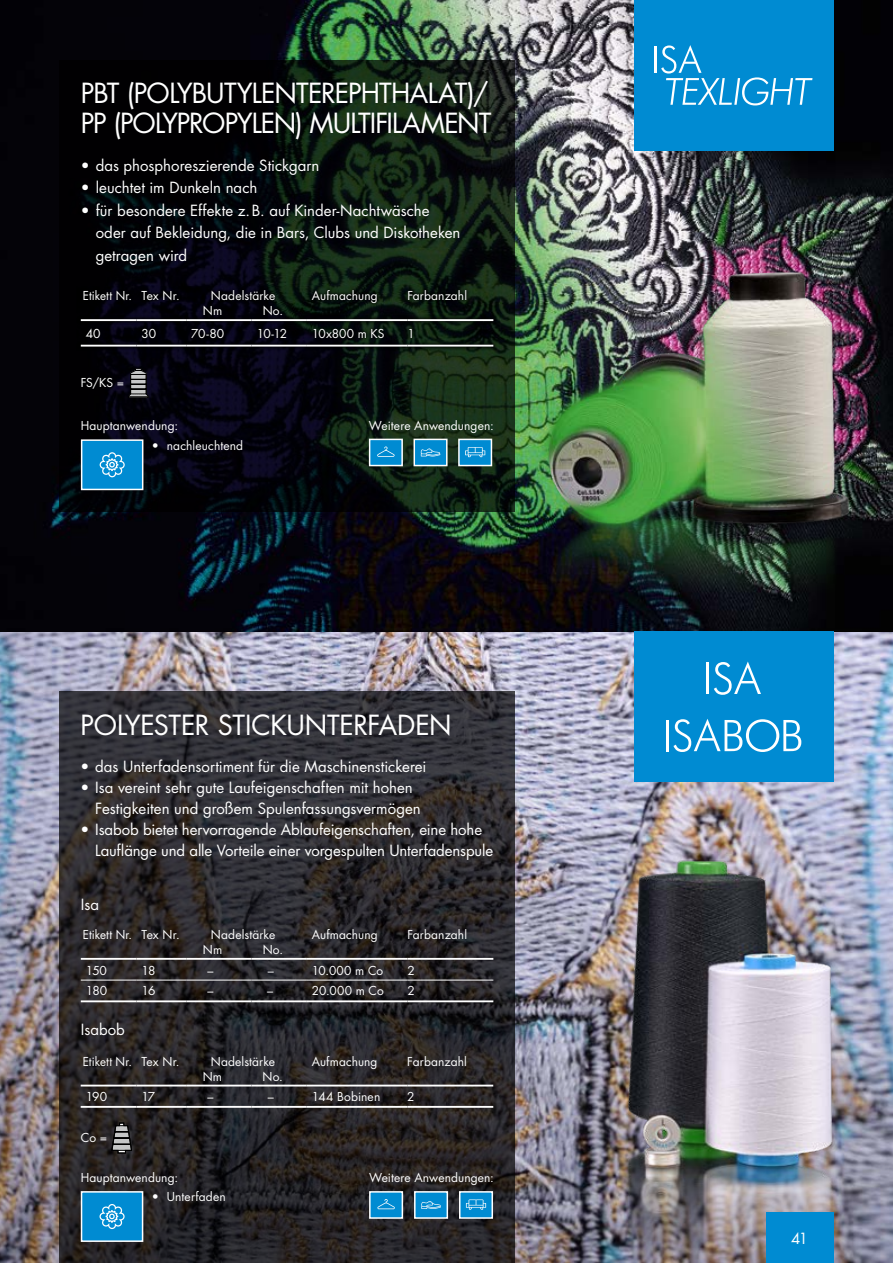
<style>
.page{position:relative;width:893px;height:1263px;background:#fff}
.page>*{position:absolute;margin:0;border:0;box-sizing:border-box;transform-origin:0 0}
.t1{font:27px/30px "Futura Std";letter-spacing:-.03em;color:#fff}
.t2{font:27px "Futura Std";letter-spacing:-.01em;color:#fff}
.t3{font:15px/22.5px "Futura Std";color:#fff}
.t4{font:12px "Futura Std";letter-spacing:.01em;color:#fff}
.t5{font:12px "Futura Std";letter-spacing:.01em;color:#fff;scale:.96 1}
</style>
<div class="page">
<img style="left:0;top:631px;width:893px;height:632px">
<img style="left:0;top:0;width:893px;height:631px">
<div style="left:634px;top:0;width:199px;height:151px;background:#008bd2"></div>
<hr style="left:654px;top:46px;width:3px;height:27px;background:#fff">
<svg style="left:661px;top:45px;width:151px;height:60px"></svg>
<div style="left:634px;top:631px;width:199px;height:151px;background:#008bd2"></div>
<hr style="left:666px;top:720px;width:2px;height:31px;background:#fff">
<svg style="left:673px;top:719px;width:128px;height:33px"></svg>
<svg style="left:60px;top:691px;width:455px;height:572px;background:#2a282b"></svg>
<svg style="left:112px;top:1123px;width:20px;height:30px"></svg>
<div style="left:81px;top:1191px;width:62px;height:51px;background:#008bd2;border:2px solid #fff"></div>
<svg style="left:100px;top:1204px;width:25px;height:25px"></svg>
<svg style="left:60px;top:60px;width:455px;height:451px;background:#090f0e"></svg>
<svg style="left:128px;top:369px;width:20px;height:29px"></svg>
<div style="left:81px;top:439px;width:62px;height:51px;background:#008bd2;border:2px solid #fff"></div>
<svg style="left:100px;top:452px;width:25px;height:25px"></svg>
<div style="left:459px;top:1191px;width:34px;height:28px;background:#008bd2;border:2px solid #fff"></div>
<svg style="left:466px;top:1199px;width:20px;height:10px"></svg>
<div style="left:369px;top:1191px;width:34px;height:28px;background:#008bd2;border:2px solid #fff"></div>
<svg style="left:377px;top:1199px;width:18px;height:10px"></svg>
<div style="left:414px;top:1191px;width:34px;height:28px;background:#008bd2;border:2px solid #fff"></div>
<svg style="left:421px;top:1201px;width:20px;height:8px"></svg>
<div style="left:369px;top:439px;width:34px;height:27px;background:#008bd2;border:2px solid #fff"></div>
<svg style="left:377px;top:446px;width:18px;height:11px"></svg>
<div style="left:458px;top:439px;width:34px;height:27px;background:#008bd2;border:2px solid #fff"></div>
<svg style="left:465px;top:447px;width:20px;height:10px"></svg>
<div style="left:413px;top:439px;width:35px;height:27px;background:#008bd2;border:2px solid #fff"></div>
<svg style="left:421px;top:448px;width:19px;height:8px"></svg>
<img style="left:524px;top:819px;width:369px;height:444px">
<img style="left:501px;top:230px;width:392px;height:467px">
<svg style="left:77px;top:286px;width:420px;height:64px"></svg>
<svg style="left:77px;top:288px;width:419px;height:61px;background:#070c0d"></svg>
<hr style="left:81px;top:345px;width:55px;height:2px;background:#fff">
<hr style="left:136px;top:345px;width:50px;height:2px;background:#fff">
<hr style="left:186px;top:345px;width:66px;height:2px;background:#fff">
<hr style="left:252px;top:345px;width:55px;height:2px;background:#fff">
<hr style="left:307px;top:345px;width:100px;height:2px;background:#fff">
<hr style="left:407px;top:345px;width:86px;height:2px;background:#fff">
<hr style="left:81px;top:319px;width:55px;height:2px;background:#fff">
<hr style="left:136px;top:319px;width:50px;height:2px;background:#fff">
<hr style="left:186px;top:319px;width:66px;height:2px;background:#fff">
<hr style="left:252px;top:319px;width:55px;height:2px;background:#fff">
<hr style="left:307px;top:319px;width:100px;height:2px;background:#fff">
<hr style="left:407px;top:319px;width:86px;height:2px;background:#fff">
<hr style="left:81px;top:958px;width:55px;height:2px;background:#fff">
<hr style="left:136px;top:958px;width:50px;height:2px;background:#fff">
<hr style="left:186px;top:958px;width:66px;height:2px;background:#fff">
<hr style="left:252px;top:958px;width:55px;height:2px;background:#fff">
<hr style="left:307px;top:958px;width:100px;height:2px;background:#fff">
<hr style="left:407px;top:958px;width:86px;height:2px;background:#fff">
<hr style="left:81px;top:980px;width:55px;height:1px;background:#fff">
<hr style="left:136px;top:980px;width:50px;height:1px;background:#fff">
<hr style="left:186px;top:980px;width:66px;height:1px;background:#fff">
<hr style="left:252px;top:980px;width:55px;height:1px;background:#fff">
<hr style="left:307px;top:980px;width:100px;height:1px;background:#fff">
<hr style="left:407px;top:980px;width:86px;height:1px;background:#fff">
<hr style="left:81px;top:1000px;width:55px;height:2px;background:#fff">
<hr style="left:136px;top:1000px;width:50px;height:2px;background:#fff">
<hr style="left:186px;top:1000px;width:66px;height:2px;background:#fff">
<hr style="left:252px;top:1000px;width:55px;height:2px;background:#fff">
<hr style="left:307px;top:1000px;width:100px;height:2px;background:#fff">
<hr style="left:407px;top:1000px;width:86px;height:2px;background:#fff">
<hr style="left:81px;top:1106px;width:55px;height:2px;background:#fff">
<hr style="left:136px;top:1106px;width:50px;height:2px;background:#fff">
<hr style="left:307px;top:1106px;width:100px;height:2px;background:#fff">
<hr style="left:407px;top:1106px;width:86px;height:2px;background:#fff">
<hr style="left:81px;top:1085px;width:55px;height:1px;background:#fff">
<hr style="left:136px;top:1085px;width:50px;height:1px;background:#fff">
<hr style="left:186px;top:1085px;width:66px;height:1px;background:#fff">
<hr style="left:252px;top:1085px;width:55px;height:1px;background:#fff">
<hr style="left:307px;top:1085px;width:100px;height:1px;background:#fff">
<hr style="left:407px;top:1085px;width:86px;height:1px;background:#fff">
<hr style="left:186px;top:1106px;width:66px;height:2px;background:#fff">
<hr style="left:252px;top:1106px;width:55px;height:2px;background:#fff">
<div style="left:766px;top:1212px;width:67px;height:51px;background:#008bd2"></div>
<h1 class="t1" style="left:81px;top:78px;width:412px">PBT (POLYBUTYLENTEREPHTHALAT)/<br>PP (POLYPROPYLEN) MULTIFILAMENT</h1>
<p class="t3" style="left:81px;top:154px;width:240px">• das phosphoreszierende Stickgarn</p>
<p class="t3" style="left:81px;top:176px;width:178px">• leuchtet im Dunkeln nach</p>
<p class="t3" style="left:96px;top:199px;width:366px;text-indent:-15px">• für besondere Effekte z.B. auf Kinder-Nachtwäsche oder auf Bekleidung, die in Bars, Clubs und Diskotheken getragen wird</p>
<p class="t5" style="left:83px;top:288px;width:102px">Etikett Nr. Tex Nr.</p>
<p class="t4" style="left:211px;top:288px;width:66px">Nadelstärke</p>
<p class="t4" style="left:312px;top:288px;width:67px">Aufmachung</p>
<p class="t4" style="left:407px;top:288px;width:61px">Farbanzahl</p>
<p class="t4" style="left:203px;top:303px;width:21px">Nm</p>
<p class="t4" style="left:263px;top:303px;width:22px">No.</p>
<p class="t4" style="left:86px;top:326px;width:16px">40</p>
<p class="t4" style="left:142px;top:326px;width:16px">30</p>
<p class="t4" style="left:191px;top:326px;width:34px">70-80</p>
<p class="t4" style="left:257px;top:326px;width:32px">10-12</p>
<p class="t4" style="left:312px;top:326px;width:74px">10x800 m KS</p>
<p class="t4" style="left:407px;top:326px;width:9px">1</p>
<p class="t4" style="left:81px;top:375px;width:45px">FS/KS =</p>
<p class="t4" style="left:81px;top:418px;width:99px">Hauptanwendung:</p>
<p class="t4" style="left:369px;top:418px;width:126px">Weitere Anwendungen:</p>
<p class="t4" style="left:152px;top:438px;width:93px">• nachleuchtend</p>
<h1 class="t2" style="left:80px;top:707px;width:373px">POLYESTER STICKUNTERFADEN</h1>
<p class="t3" style="left:80px;top:755px;width:348px">• das Unterfadensortiment für die Maschinenstickerei</p>
<p class="t3" style="left:95px;top:777px;width:327px;line-height:21px;text-indent:-15px">• Isa vereint sehr gute Laufeigenschaften mit hohen<br>Festigkeiten und großem Spulenfassungsvermögen</p>
<p class="t3" style="left:95px;top:819px;width:399px;line-height:21px;text-indent:-15px">• Isabob bietet hervorragende Ablaufeigenschaften, eine hohe<br>Lauflänge und alle Vorteile einer vorgespulten Unterfadenspule</p>
<p class="t3" style="left:81px;top:893px;width:20px">Isa</p>
<p class="t5" style="left:83px;top:927px;width:102px">Etikett Nr. Tex Nr.</p>
<p class="t4" style="left:211px;top:927px;width:66px">Nadelstärke</p>
<p class="t4" style="left:312px;top:927px;width:67px">Aufmachung</p>
<p class="t4" style="left:407px;top:927px;width:61px">Farbanzahl</p>
<p class="t4" style="left:203px;top:942px;width:21px">Nm</p>
<p class="t4" style="left:263px;top:942px;width:22px">No.</p>
<p class="t4" style="left:86px;top:962px;width:23px">150</p>
<p class="t4" style="left:142px;top:962px;width:15px">18</p>
<p class="t4" style="left:207px;top:962px;width:7px">–</p>
<p class="t4" style="left:268px;top:962px;width:7px">–</p>
<p class="t4" style="left:312px;top:963px;width:73px">10.000 m Co</p>
<p class="t4" style="left:407px;top:963px;width:9px">2</p>
<p class="t4" style="left:86px;top:983px;width:23px">180</p>
<p class="t4" style="left:142px;top:983px;width:15px">16</p>
<p class="t4" style="left:207px;top:983px;width:7px">–</p>
<p class="t4" style="left:267px;top:983px;width:7px">–</p>
<p class="t4" style="left:312px;top:983px;width:73px">20.000 m Co</p>
<p class="t4" style="left:407px;top:983px;width:9px">2</p>
<p class="t3" style="left:81px;top:1018px;width:46px">Isabob</p>
<p class="t5" style="left:83px;top:1054px;width:102px">Etikett Nr. Tex Nr.</p>
<p class="t4" style="left:211px;top:1054px;width:66px">Nadelstärke</p>
<p class="t4" style="left:312px;top:1054px;width:67px">Aufmachung</p>
<p class="t4" style="left:407px;top:1054px;width:61px">Farbanzahl</p>
<p class="t4" style="left:203px;top:1068px;width:21px">Nm</p>
<p class="t4" style="left:263px;top:1068px;width:22px">No.</p>
<p class="t4" style="left:86px;top:1089px;width:23px">190</p>
<p class="t4" style="left:141px;top:1089px;width:15px">17</p>
<p class="t4" style="left:207px;top:1089px;width:7px">–</p>
<p class="t4" style="left:268px;top:1089px;width:7px">–</p>
<p class="t4" style="left:312px;top:1089px;width:70px">144 Bobinen</p>
<p class="t4" style="left:407px;top:1089px;width:9px">2</p>
<p class="t4" style="left:81px;top:1129px;width:28px">Co =</p>
<p class="t4" style="left:81px;top:1170px;width:99px">Hauptanwendung:</p>
<p class="t4" style="left:152px;top:1189px;width:75px">• Unterfaden</p>
<p class="t4" style="left:369px;top:1170px;width:126px">Weitere Anwendungen:</p>
<p class="t3" style="left:791px;top:1227px;width:18px">41</p>
</div>
